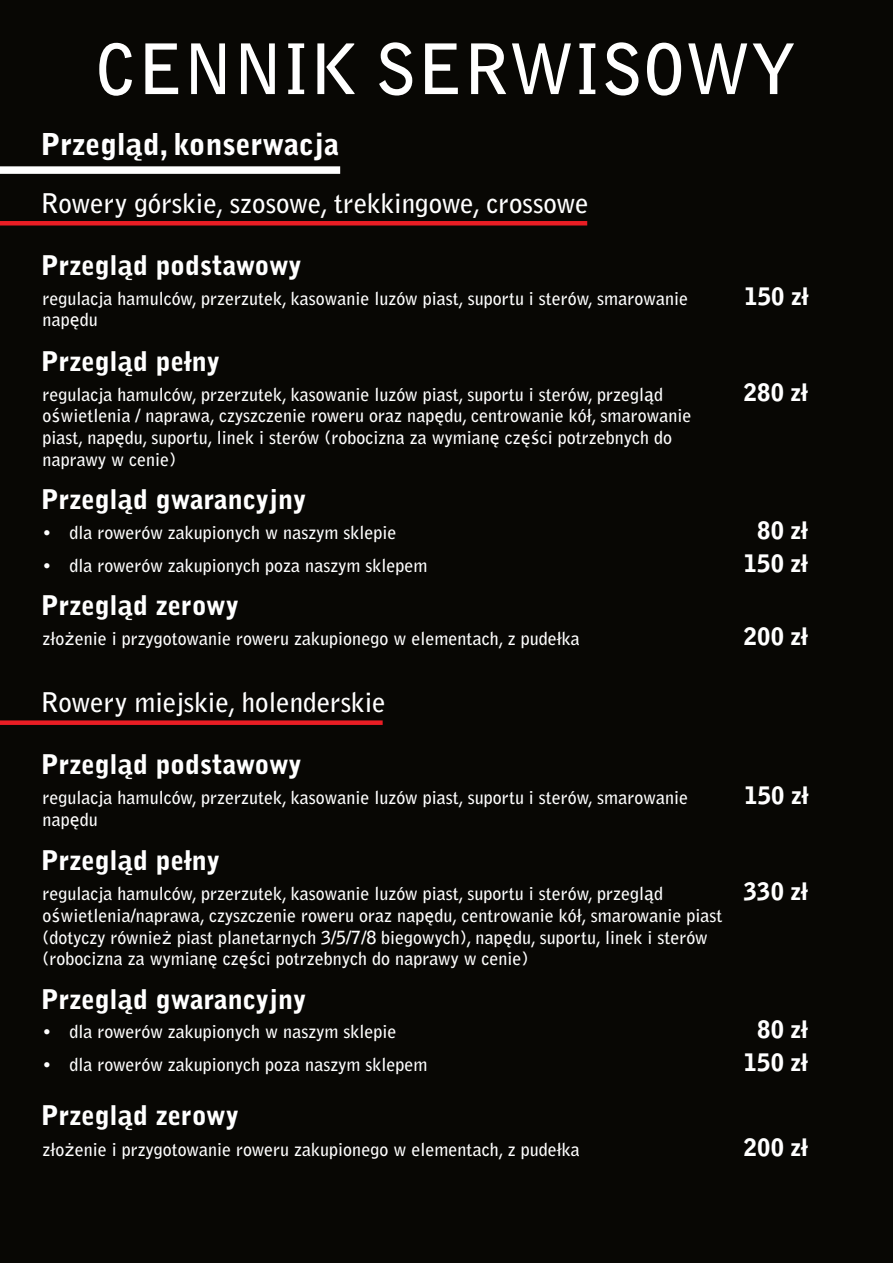
<style>
.page{position:relative;width:893px;height:1263px;background:#080704}
.page>*{position:absolute;margin:0;border:0;box-sizing:border-box;transform-origin:0 0}
.t1{font:700 69px "Bell Gothic Std";color:#fff}
.t2{font:900 30px "Bell Gothic Std";color:#fff}
.t3{font:900 27px "Bell Gothic Std";color:#fff}
.t4{font:700 27px "Bell Gothic Std";color:#fff}
.t5{font:900 24px/33px "Bell Gothic Std";color:#fff;text-align:center}
.t6{font:700 18px/21.6px "Bell Gothic Std";color:#fff}
.s1{font-family:"Lucida Grande";font-weight:700}
.s2{font-family:"Lucida Grande";font-weight:400}
</style>
<div class="page">
<div style="left:0;top:166px;width:340px;height:8px;background:#fff"></div>
<hr style="left:0;top:221px;width:587px;height:4px;background:#e91d24">
<div style="left:0;top:720px;width:383px;height:5px;background:#e91d24"></div>
<h1 class="t1" style="left:95px;top:42px;width:703px">CENNIK SERWISOWY</h1>
<h2 class="t2" style="left:41px;top:133px;width:300px">Przegl<span class="s1">ą</span>d, konserwacja</h2>
<h3 class="t4" style="left:41px;top:193px;width:550px">Rowery górskie, szosowe, trekkingowe, crossowe</h3>
<h3 class="t3" style="left:41px;top:255px;width:263px">Przegl<span class="s1">ą</span>d podstawowy</h3>
<p class="t6" style="left:43px;top:289px;width:647px">regulacja hamulców, przerzutek, kasowanie luzów piast, suportu i sterów, smarowanie</p>
<h3 class="t5" style="left:744px;top:282px;width:65px">150 zł</h3>
<p class="t6" style="left:43px;top:311px;width:57px">nap<span class="s2">ę</span>du</p>
<h3 class="t3" style="left:41px;top:350px;width:181px">Przegl<span class="s1">ą</span>d pełny</h3>
<p class="t6" style="left:42px;top:386px;width:622px">regulacja hamulców, przerzutek, kasowanie luzów piast, suportu i sterów, przegl<span class="s2">ą</span>d</p>
<h3 class="t5" style="left:744px;top:378px;width:65px">280 zł</h3>
<p class="t6" style="left:42px;top:407px;width:650px">o<span class="s2">ś</span>wietlenia / naprawa, czyszczenie roweru oraz nap<span class="s2">ę</span>du, centrowanie kół, smarowanie piast, nap<span class="s2">ę</span>du, suportu, linek i sterów (robocizna za wymian<span class="s2">ę</span> cz<span class="s2">ęś</span>ci potrzebnych do naprawy w cenie)</p>
<h3 class="t3" style="left:41px;top:489px;width:267px">Przegl<span class="s1">ą</span>d gwarancyjny</h3>
<h3 class="t5" style="left:744px;top:516px;width:65px">80 zł<br>150 zł</h3>
<p class="t6" style="left:42px;top:523px;width:356px">• dla rowerów zakupionych w naszym sklepie</p>
<p class="t6" style="left:42px;top:556px;width:387px">• dla rowerów zakupionych poza naszym sklepem</p>
<h3 class="t3" style="left:41px;top:595px;width:200px">Przegl<span class="s1">ą</span>d zerowy</h3>
<p class="t6" style="left:42px;top:630px;width:539px">zło<span class="s2">ż</span>enie i przygotowanie roweru zakupionego w elementach, z pudełka</p>
<h3 class="t5" style="left:744px;top:623px;width:65px">200 zł</h3>
<h3 class="t4" style="left:41px;top:692px;width:347px">Rowery miejskie, holenderskie</h3>
<h3 class="t3" style="left:41px;top:754px;width:263px">Przegl<span class="s1">ą</span>d podstawowy</h3>
<p class="t6" style="left:43px;top:789px;width:647px">regulacja hamulców, przerzutek, kasowanie luzów piast, suportu i sterów, smarowanie</p>
<h3 class="t5" style="left:744px;top:782px;width:65px">150 zł</h3>
<p class="t6" style="left:43px;top:810px;width:57px">nap<span class="s2">ę</span>du</p>
<h3 class="t3" style="left:41px;top:850px;width:181px">Przegl<span class="s1">ą</span>d pełny</h3>
<p class="t6" style="left:42px;top:885px;width:622px">regulacja hamulców, przerzutek, kasowanie luzów piast, suportu i sterów, przegl<span class="s2">ą</span>d</p>
<h3 class="t5" style="left:744px;top:878px;width:65px">330 zł</h3>
<p class="t6" style="left:42px;top:907px;width:681px">o<span class="s2">ś</span>wietlenia/naprawa, czyszczenie roweru oraz nap<span class="s2">ę</span>du, centrowanie kół, smarowanie piast (dotyczy równie<span class="s2">ż</span> piast planetarnych 3/5/7/8 biegowych), nap<span class="s2">ę</span>du, suportu, linek i sterów (robocizna za wymian<span class="s2">ę</span> cz<span class="s2">ęś</span>ci potrzebnych do naprawy w cenie)</p>
<h3 class="t3" style="left:41px;top:988px;width:267px">Przegl<span class="s1">ą</span>d gwarancyjny</h3>
<h3 class="t5" style="left:744px;top:1016px;width:65px">80 zł<br>150 zł</h3>
<p class="t6" style="left:42px;top:1023px;width:356px">• dla rowerów zakupionych w naszym sklepie</p>
<p class="t6" style="left:42px;top:1056px;width:387px">• dla rowerów zakupionych poza naszym sklepem</p>
<h3 class="t3" style="left:41px;top:1105px;width:200px">Przegl<span class="s1">ą</span>d zerowy</h3>
<p class="t6" style="left:42px;top:1140px;width:539px">zło<span class="s2">ż</span>enie i przygotowanie roweru zakupionego w elementach, z pudełka</p>
<h3 class="t5" style="left:744px;top:1133px;width:65px">200 zł</h3>
</div>
